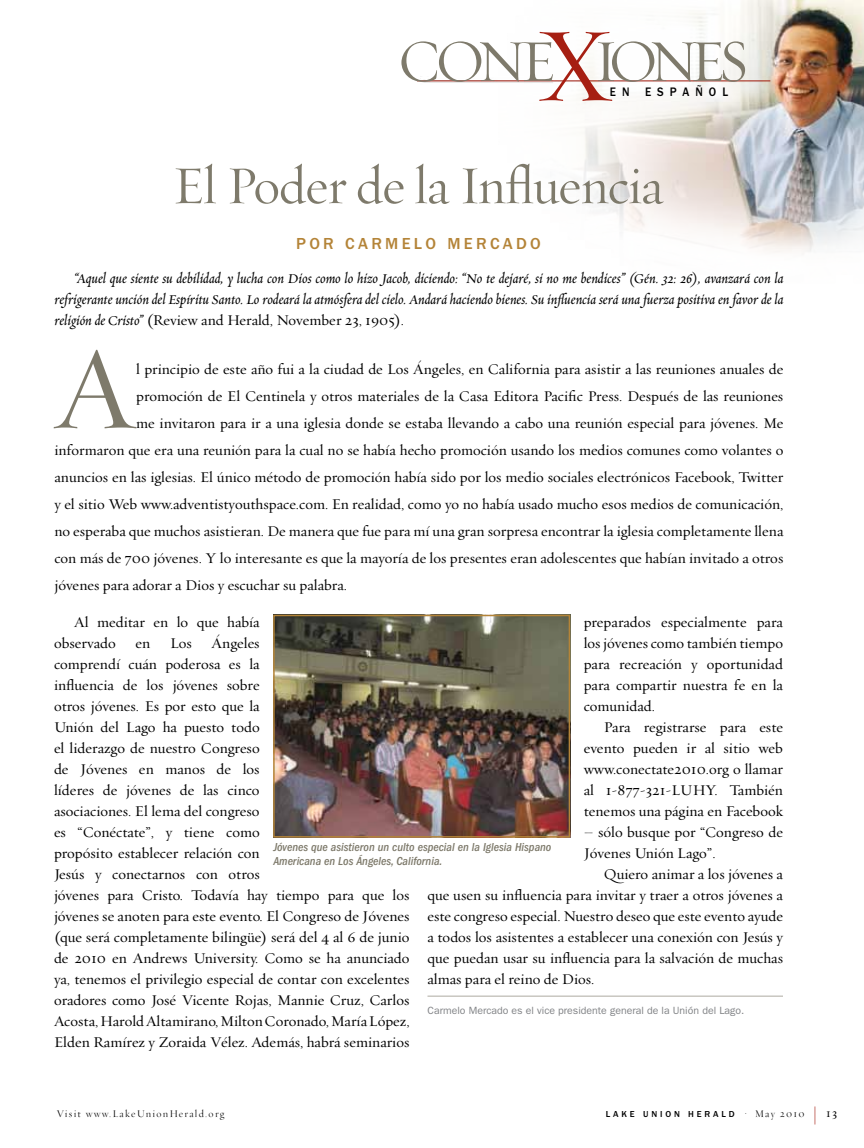
<style>
.page{position:relative;width:864px;height:1148px;background:#fff}
.page>*{position:absolute;margin:0;border:0;box-sizing:border-box;transform-origin:0 0}
.t1{font:119.1px "Requiem Display";color:#7e7a6b}
.t2{font:60px "Requiem Display";letter-spacing:-.135em;color:#7e7a6b}
.t3{font:54px "Requiem Display";letter-spacing:-.015em;color:#7e7a6b}
.t4{font:500 16.5px "ITC Franklin Gothic Std";letter-spacing:.2em;color:#b48438}
.t5{font:15px/21px "Requiem Text";color:#000}
.t6{font:italic 15px/21px "Requiem Text";color:#000;text-align:justify}
.t7{font:500 12.75px "ITC Franklin Gothic Std";color:#000;scale:.9 1}
.t8{font:italic 500 condensed 12px/14.4px "ITC Franklin Gothic Std";color:#7e7a6b}
.t9{font:10.5px "ITC Franklin Gothic Std";color:#808285}
.t10{font:10.5px "Requiem Fine";letter-spacing:.12em;color:#000}
.t11{font:500 9px "ITC Franklin Gothic Std";letter-spacing:.32em;color:#000}
.s1{font-size:106.5px;color:#a61f12}
.s2{font-style:normal}
.s3{font-family:"Requiem Fine";font-weight:400;font-size:10.5px}
.s4{font-family:"ITC Franklin Gothic Std Bk X Cp";font-weight:400;font-size:18px;color:#a61f12}
.s5{font-family:"Requiem Text";font-weight:400;font-size:12px}
</style>
<div class="page">
<img style="left:417px;top:0;width:447px;height:252px">
<hr style="left:417px;top:80px;width:353px;height:1px;background:#a61f12">
<hr style="left:428px;top:995px;width:355px;height:1px;background:#adaaa1">
<img style="left:276px;top:617px;width:291px;height:217px">
<div style="left:273px;top:614px;width:297px;height:223px;border:2px solid #b48438"></div>
<h2 class="t2" style="left:398px;top:23px;width:352px">CONE<span class="s1">X</span>IONES</h2>
<p class="t7" style="left:610px;top:85px;width:12px">EN</p>
<p class="t7" style="left:645px;top:85px;width:14px">ESPA</p>
<p class="t7" style="left:695px;top:85px;width:38px">ÑOL</p>
<h3 class="t3" style="left:173px;top:151px;width:492px">El Poder de la Influencia</h3>
<p class="t4" style="left:296px;top:234px;width:246px">POR CARMELO M ERCADO</p>
<p class="t6" style="left:54px;top:267px;width:731px;text-indent:20px">“Aquel que siente su debilidad, y lucha con Dios como lo hizo Jacob, diciendo: “No te dejaré, si no me bendices” (Gén. 32: 26), avanzará con la refrigerante unción del Espíritu Santo. Lo rodeará la atmósfera del cielo. Andará haciendo bienes. Su influencia será unafuerza positiva en favor de la religión de Cristo” <span class="s2">(Review and Herald, November 23, 1905).</span></p>
<h1 class="t1" style="left:54px;top:313px;width:83px">A</h1>
<p class="t5" style="left:136px;top:357px;width:649px">l principio de este año fui a la ciudad de Los Ángeles, en California para asistir a las reuniones anuales de</p>
<p class="t5" style="left:136px;top:384px;width:649px">promoción de El Centinela y otros materiales de la Casa Editora Pacific Press. Después de las reuniones</p>
<p class="t5" style="left:136px;top:411px;width:649px">me invitaron para ir a una iglesia donde se estaba llevando a cabo una reunión especial para jóvenes. Me</p>
<p class="t5" style="left:54px;top:438px;width:731px">informaron que era una reunión para la cual no se había hecho promoción usando los medios comunes como volantes o</p>
<p class="t5" style="left:54px;top:465px;width:730px">anuncios en las iglesias. El único método de promoción había sido por los medio sociales electrónicos Facebook, Twitter</p>
<p class="t5" style="left:54px;top:492px;width:730px">y el sitio Web www.adventistyouthspace.com. En realidad, como yo no había usado mucho esos medios de comunicación,</p>
<p class="t5" style="left:54px;top:519px;width:731px">no esperaba que muchos asistieran. De manera que fue para mí una gran sorpresa encontrar la iglesia completamente llena</p>
<p class="t5" style="left:54px;top:546px;width:730px">con más de 700 jóvenes. Y lo interesante es que la mayoría de los presentes eran adolescentes que habían invitado a otros</p>
<p class="t5" style="left:54px;top:573px;width:294px">jóvenes para adorar a Dios y escuchar su palabra.</p>
<p class="t5" style="left:54px;top:611px;width:207px;text-indent:20px">Al meditar en lo que había observado</p>
<p class="t5" style="left:584px;top:611px;width:201px;text-align:justify">preparados especialmente para los jóvenes como también tiempo para recreación y oportunidad para compartir nuestra fe en la comunidad.</p>
<p class="t5" style="left:584px;top:716px;width:201px;text-align:justify;text-indent:20px">Para registrarse para este evento pueden ir al sitio web www.conectate2010.org o llamar al 1-877-321-LUHY. También tenemos una página en Facebook</p>
<p class="t5" style="left:584px;top:821px;width:201px">– sólo busque por “Congreso de<br>Jóvenes Unión Lago”.</p>
<p class="t5" style="left:427px;top:863px;width:357px;text-align:justify;text-indent:176px">Quiero animar a los jóvenes a que usen su influencia para invitar y traer a otros jóvenes a este congreso especial. Nuestro deseo que este evento ayude a todos los asistentes a establecer una conexión con Jesús y que puedan usar su influencia para la salvación de muchas almas para el reino de Dios.</p>
<p class="t9" style="left:428px;top:1004px;width:318px">Carmelo Mercado es el vice presidente general de la Unión del Lago.</p>
<p class="t5" style="left:54px;top:632px;width:357px;text-indent:158px">Ángeles<br>comprendí cuán poderosa es la<br>influencia de los jóvenes sobre<br>otros jóvenes. Es por esto que la<br>Unión del Lago ha puesto todo<br>el liderazgo de nuestro Congreso<br>de Jóvenes en manos de los<br>líderes de jóvenes de las cinco<br>asociaciones. El lema del congreso<br>es “Conéctate”, y tiene como<br>propósito establecer relación con<br>Jesús y conectarnos con otros<br>jóvenes para Cristo. Todavía hay tiempo para que los jóvenes se anoten para este evento. El Congreso de Jóvenes (que será completamente bilingüe) será del 4 al 6 de junio de 2010 en Andrews University. Como se ha anunciado ya, tenemos el privilegio especial de contar con excelentes oradores como José Vicente Rojas, Mannie Cruz, Carlos Acosta, Harold Altamirano, Milton Coronado, María López, Elden Ramírez y Zoraida Vélez. Además, habrá seminarios</p>
<p class="t5" style="left:136px;top:632px;width:16px">en</p>
<p class="t5" style="left:170px;top:632px;width:23px">Los</p>
<p class="t8" style="left:273px;top:839px;width:280px">Jóvenes que asistieron un culto especial en la Iglesia Hispano<br>Americana en Los Ángeles, California.</p>
<p class="t10" style="left:57px;top:1106px;width:169px">Visit www.LakeUnionHerald.org</p>
<p class="t11" style="left:606px;top:1108px;width:233px">LAKE UNION HERALD <span class="s3">• May 2010</span> <span class="s4">|</span> <span class="s5">13</span></p>
</div>
